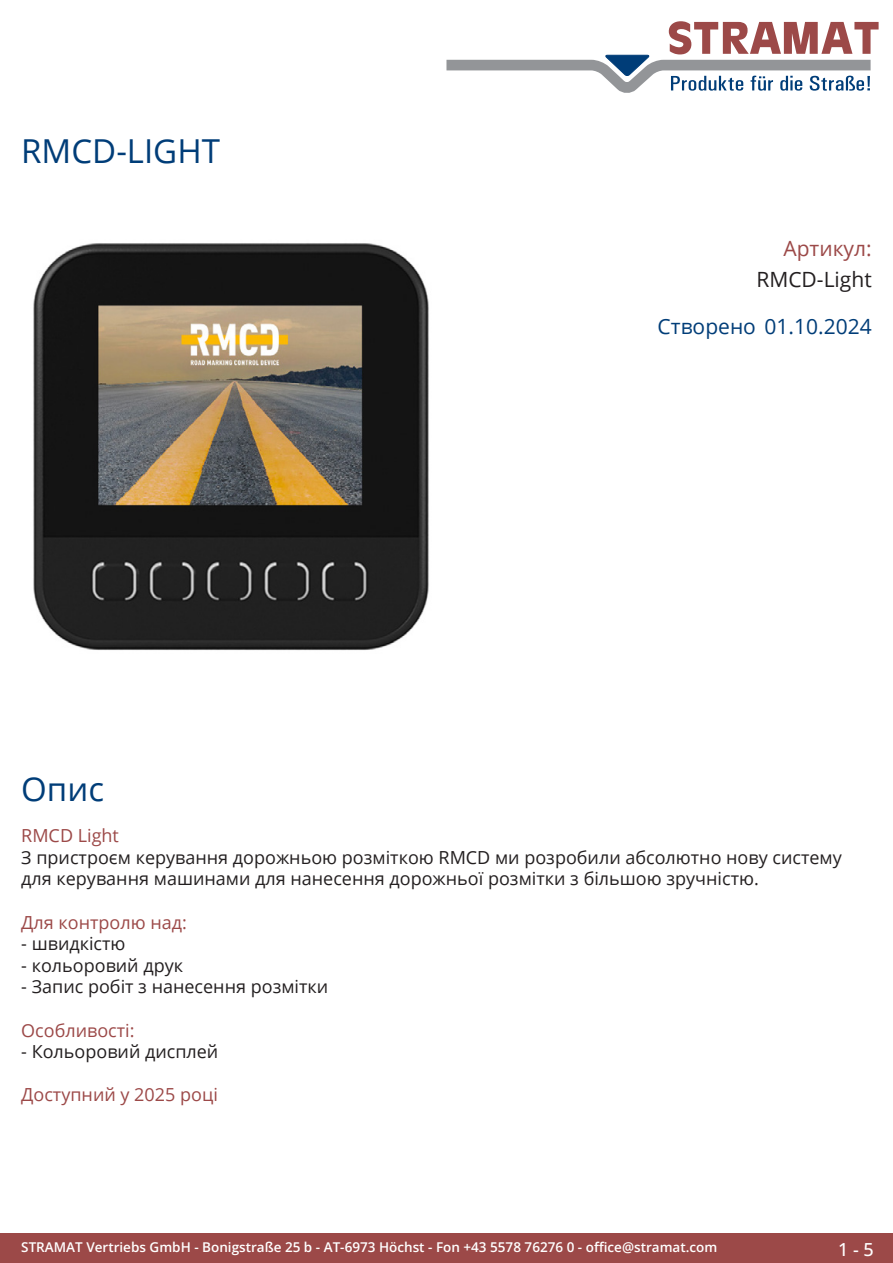
<style>
.page{position:relative;width:893px;height:1263px;background:#fff}
.page>*{position:absolute;margin:0;border:0;box-sizing:border-box;transform-origin:0 0}
.Produkttitel{font:33px "Open Sans";color:#003d78}
.Erstellungsdatum{font:21px "Open Sans";color:#003d78}
.TechDaten_Inhalt{font:21px "Open Sans";color:#231f20}
.TechDaten_Überschrif{font:21px "Open Sans";color:#9c4948}
.Beschreibung_Text{font:18px/21.6px "Open Sans";color:#231f20}
.Beschreibung_Text-2{font:18px "Open Sans";color:#9c4948}
.t1{font:500 18px "Open Sans";color:#fff}
.t2{font:600 13.5px "Open Sans";color:#fff}
.s1{color:#9c4948}
</style>
<div class="page">
<div style="left:0;top:1233px;width:893px;height:30px;background:#9c4948"></div>
<svg style="left:446px;top:21px;width:433px;height:72px"></svg>
<img style="left:33px;top:243px;width:396px;height:408px">
<p class="Produkttitel" style="left:21px;top:128px;width:200px">RMCD-LIGHT</p>
<p class="TechDaten_Überschrif" style="left:783px;top:234px;width:90px">Артикул:</p>
<p class="TechDaten_Inhalt" style="left:756px;top:265px;width:117px">RMCD-Light</p>
<p class="Erstellungsdatum" style="left:658px;top:312px;width:216px">Створено 01.10.2024</p>
<p class="Produkttitel" style="left:21px;top:766px;width:84px">Опис</p>
<p class="Beschreibung_Text" style="left:21px;top:824px;width:822px"><span class="s1">RMCD Light<br></span>З пристроєм керування дорожньою розміткою RMCD ми розробили абсолютно нову систему для керування машинами для нанесення дорожньої розмітки з більшою зручністю.</p>
<p class="Beschreibung_Text-2" style="left:21px;top:910px;width:167px">Для контролю над:</p>
<p class="Beschreibung_Text" style="left:21px;top:932px;width:106px">- швидкістю</p>
<p class="Beschreibung_Text" style="left:21px;top:954px;width:163px">- кольоровий друк</p>
<p class="Beschreibung_Text" style="left:21px;top:975px;width:309px">- Запис робіт з нанесення розмітки</p>
<p class="Beschreibung_Text-2" style="left:21px;top:1018px;width:115px">Особливості:</p>
<p class="Beschreibung_Text" style="left:21px;top:1040px;width:199px">- Кольоровий дисплей</p>
<p class="Beschreibung_Text-2" style="left:21px;top:1082px;width:198px">Доступний у 2025 році</p>
<p class="t2" style="left:21px;top:1238px;width:698px">STRAMAT Vertriebs GmbH - Bonigstraße 25 b - AT-6973 Höchst - Fon +43 5578 76276 0 - office@stramat.com</p>
<p class="t1" style="left:838px;top:1237px;width:37px">1 - 5</p>
</div>
